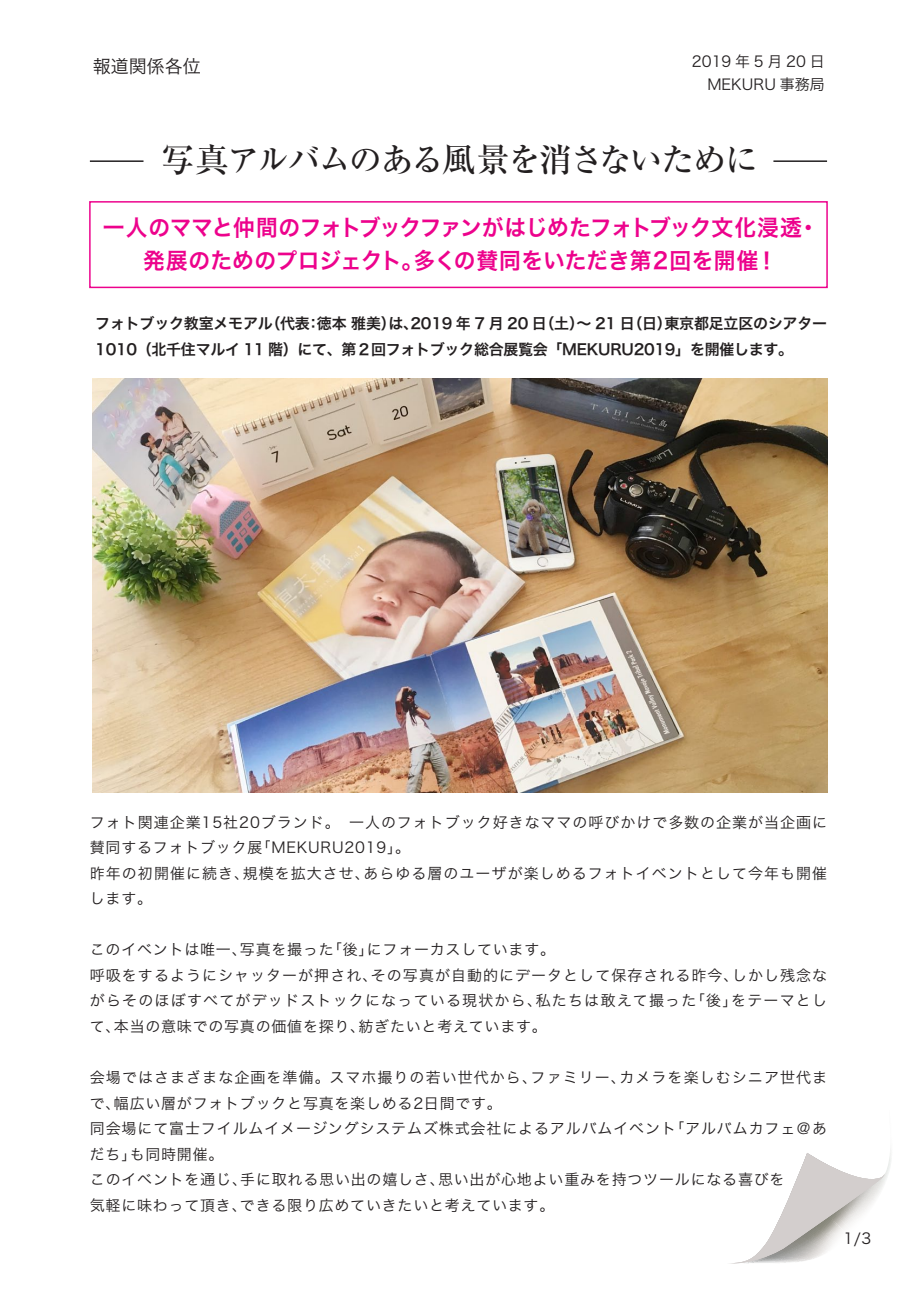
<style>
.page{position:relative;width:919px;height:1289px;background:#fff}
.page>*{position:absolute;margin:0;border:0;box-sizing:border-box;transform-origin:0 0}
.t1{font:500 33.15px "Ryumin Pro";letter-spacing:-.055em;color:#231f20}
.t2{font:22.5px/33px "Hira Kaku Pro N W6";letter-spacing:-.01em;color:#ed028c;text-align:center}
.t3{font:18px "Hira Kaku Pro W3";color:#231f20}
.t4{font:15px/25.5px "Hira Kaku Pro W3";letter-spacing:.055em;color:#231f20}
.t5{font:15px/25.5px "Hira Kaku Pro W6";letter-spacing:-.02em;color:#231f20}
.t6{font:15px/22.5px "Hira Kaku Pro W3";color:#231f20;text-align:right}
</style>
<div class="page">
<img style="left:93px;top:379px;width:734px;height:413px">
<svg style="left:735px;top:1153px;width:149px;height:110px"></svg>
<hr style="left:90px;top:160px;width:53px;height:2px;background:#231f20">
<hr style="left:773px;top:160px;width:54px;height:2px;background:#231f20">
<div style="left:89px;top:201px;width:738px;height:87px;border:1px solid #ed028c"></div>
<p class="t3" style="left:93px;top:51px;width:109px">報道関係各位</p>
<p class="t6" style="left:692px;top:49px;width:134px">2019年5月20日<br>MEKURU 事務局</p>
<h1 class="t1" style="left:161px;top:134px;width:598px">写真アルバムのある風景を消さないために</h1>
<h2 class="t2" style="left:103px;top:210px;width:717px">一人のママと仲間のフォトブックファンがはじめたフォトブック文化浸透・発展のためのプロジェクト。多くの賛同をいただき第2回を開催！</h2>
<p class="t5" style="left:95px;top:310px;width:733px">フォトブック教室メモアル（代表：徳本 雅美）は、2019 年 7 月 20 日（土）～ 21 日（日）東京都足立区のシアター<br>1010（北千住マルイ 11 階）にて、第２回フォトブック総合展覧会「MEKURU2019」を開催します。</p>
<p class="t4" style="left:90px;top:808px;width:738px">フォト関連企業15社20ブランド。　一人のフォトブック好きなママの呼びかけで多数の企業が当企画に賛同するフォトブック展「MEKURU2019」。<br>昨年の初開催に続き、規模を拡大させ、あらゆる層のユーザが楽しめるフォトイベントとして今年も開催します。</p>
<p class="t4" style="left:90px;top:936px;width:738px">このイベントは唯一、写真を撮った「後」にフォーカスしています。<br>呼吸をするようにシャッターが押され、その写真が自動的にデータとして保存される昨今、しかし残念ながらそのほぼすべてがデッドストックになっている現状から、私たちは敢えて撮った「後」をテーマとして、本当の意味での写真の価値を探り、紡ぎたいと考えています。</p>
<p class="t4" style="left:90px;top:1063px;width:738px">会場ではさまざまな企画を準備。スマホ撮りの若い世代から、ファミリー、カメラを楽しむシニア世代まで、幅広い層がフォトブックと写真を楽しめる2日間です。<br>同会場にて富士フイルムイメージングシステムズ株式会社によるアルバムイベント「アルバムカフェ＠あだち」も同時開催。<br>このイベントを通じ、手に取れる思い出の嬉しさ、思い出が心地よい重みを持つツールになる喜びを<br>気軽に味わって頂き、できる限り広めていきたいと考えています。</p>
<p class="t4" style="left:843px;top:1224px;width:29px">1/3</p>
</div>
